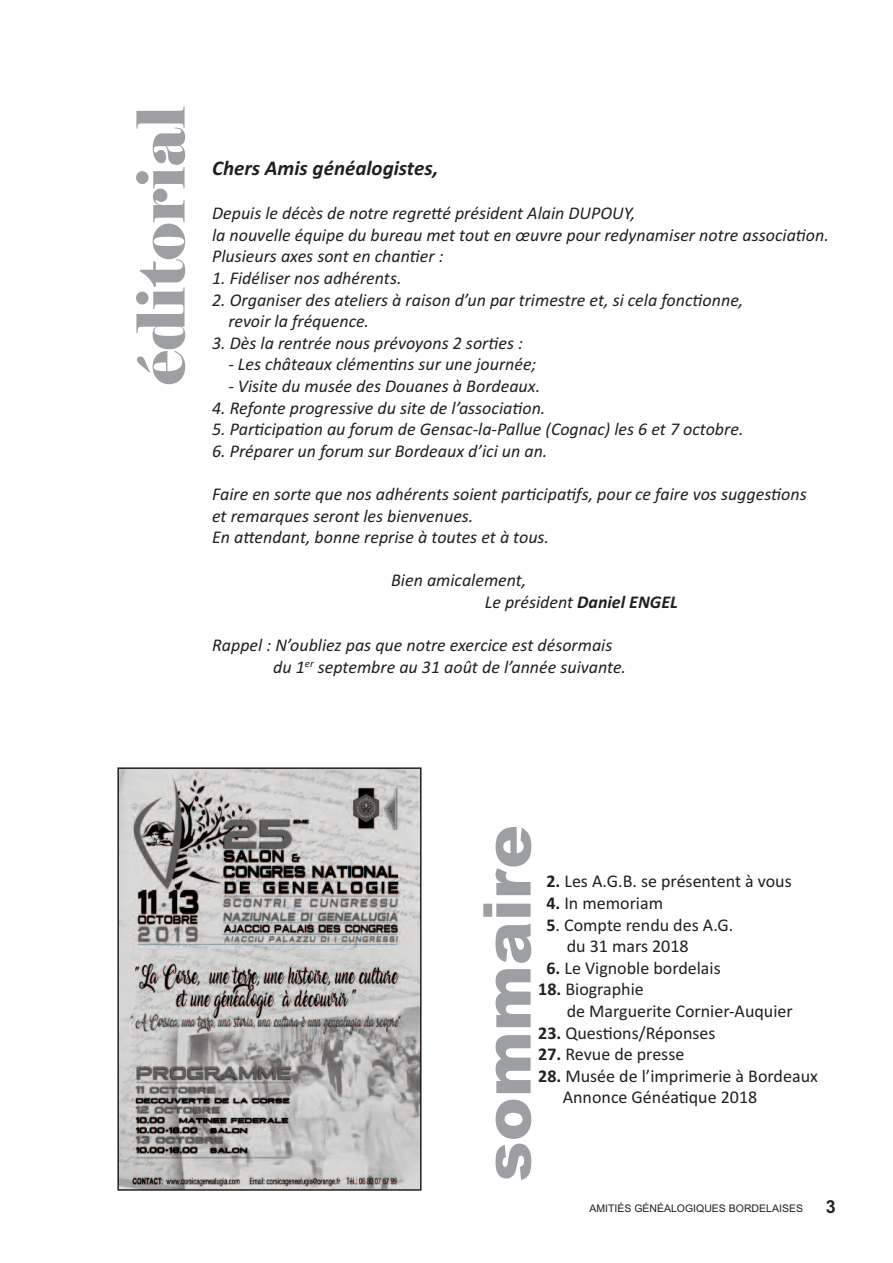
<style>
.page{position:relative;width:893px;height:1263px;background:#fff}
.page>*{position:absolute;margin:0;border:0;box-sizing:border-box;transform-origin:0 0}
.t1{font:66px "Elephant";color:#9d9fa2}
.t2{font:900 66px "Arial";color:#9d9fa2}
.t3{font:italic 700 21px "Calibri";color:#231f20}
.t4{font:italic 18px/21.6px "Calibri";color:#231f20}
.t5{font:18px/21.6px "Calibri";color:#231f20}
.t6{font:700 18px "Arial";color:#231f20}
.t7{font:10.5px "Arial";color:#231f20}
.s1{font-weight:700}
</style>
<div class="page">
<img style="left:120px;top:770px;width:299px;height:418px">
<div style="left:117px;top:767px;width:305px;height:424px;border:2px solid #231f20"></div>
<h1 class="t1" style="left:120px;top:385px;width:281px;rotate:-90deg">éditorial</h1>
<p class="t3" style="left:212px;top:155px;width:227px">Chers Amis généalogistes,</p>
<p class="t4" style="left:212px;top:202px;width:618px">Depuis le décès de notre regretté président Alain DUPOUY,<br>la nouvelle équipe du bureau met tout en œuvre pour redynamiser notre association.<br>Plusieurs axes sont en chantier :</p>
<p class="t4" style="left:212px;top:267px;width:191px">1. Fidéliser nos adhérents.</p>
<p class="t4" style="left:228px;top:289px;width:517px;text-indent:-16px">2. Organiser des ateliers à raison d’un par trimestre et, si cela fonctionne, revoir la fréquence.</p>
<p class="t4" style="left:212px;top:332px;width:312px">3. Dès la rentrée nous prévoyons 2 sorties :</p>
<p class="t4" style="left:228px;top:353px;width:310px">- Les châteaux clémentins sur une journée;</p>
<p class="t4" style="left:228px;top:375px;width:313px">- Visite du musée des Douanes à Bordeaux.</p>
<p class="t4" style="left:212px;top:397px;width:335px">4. Refonte progressive du site de l’association.</p>
<p class="t4" style="left:212px;top:418px;width:533px">5. Participation au forum de Gensac-la-Pallue (Cognac) les 6 et 7 octobre.</p>
<p class="t4" style="left:212px;top:440px;width:337px">6. Préparer un forum sur Bordeaux d’ici un an.</p>
<p class="t4" style="left:212px;top:483px;width:596px">Faire en sorte que nos adhérents soient participatifs, pour ce faire vos suggestions et remarques seront les bienvenues.<br>En attendant, bonne reprise à toutes et à tous.</p>
<p class="t4" style="left:485px;top:569px;width:194px;text-indent:-94px">Bien amicalement,<br>Le président <span class="s1">Daniel ENGEL</span></p>
<p class="t4" style="left:273px;top:634px;width:354px;text-indent:-61px">Rappel : N’oubliez pas que notre exercice est désormais du 1<sup>er</sup> septembre au 31 août de l’année suivante.</p>
<h1 class="t2" style="left:469px;top:1181px;width:358px;rotate:-90deg">sommaire</h1>
<p class="t5" style="left:546px;top:870px;width:247px"><span class="s1">2.</span> Les A.G.B. se présentent à vous</p>
<p class="t5" style="left:546px;top:892px;width:118px"><span class="s1">4.</span> In memoriam</p>
<p class="t5" style="left:567px;top:913px;width:168px;text-indent:-20px"><span class="s1">5</span>. Compte rendu des A.G. du 31 mars 2018</p>
<p class="t5" style="left:546px;top:957px;width:176px"><span class="s1">6.</span> Le Vignoble bordelais</p>
<p class="t5" style="left:567px;top:978px;width:227px;text-indent:-28px"><span class="s1">18.</span> Biographie<br>de Marguerite Cornier-Auquier</p>
<p class="t5" style="left:538px;top:1021px;width:179px"><span class="s1">23.</span> Questions/Réponses</p>
<p class="t5" style="left:538px;top:1043px;width:148px"><span class="s1">27.</span> Revue de presse</p>
<p class="t5" style="left:563px;top:1065px;width:257px;text-indent:-24px"><span class="s1">28.</span> Musée de l’imprimerie à Bordeaux<br>Annonce Généatique 2018</p>
<p class="t7" style="left:589px;top:1202px;width:215px">AMITIÉS GÉNÉALOGIQUES BORDELAISES</p>
<p class="t6" style="left:826px;top:1197px;width:12px">3</p>
</div>
